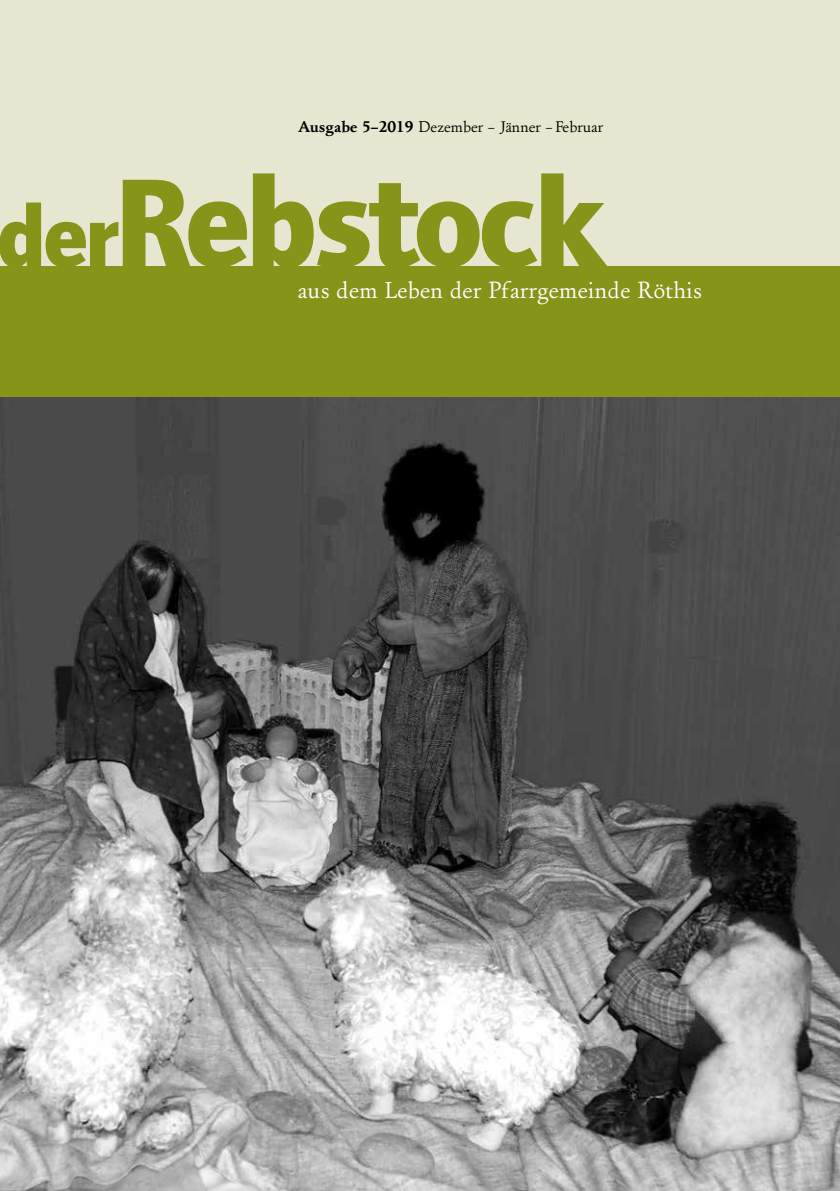
<style>
.page{position:relative;width:840px;height:1191px;background:#fff}
.page>*{position:absolute;margin:0;border:0;box-sizing:border-box;transform-origin:0 0}
.t1{font:700 129.8px "Foundry Journal";letter-spacing:-.035em;color:#869419}
.t2{font:24px "Foundry Old Style";letter-spacing:.01em;color:#fff}
.t3{font:16px "Foundry Old Style";color:#000}
.s1{font-weight:700}
.s2{font-size:89.2px}
</style>
<div class="page">
<img style="left:0;top:397px;width:839px;height:794px">
<div style="left:0;top:265px;width:839px;height:132px;background:#869419"></div>
<div style="left:0;top:0;width:839px;height:265px;background:#e7e7d1"></div>
<p class="t3" style="left:298px;top:117px;width:306px"><span class="s1">Ausgabe 5–2019</span> Dezember – Jänner – Februar</p>
<h1 class="t1" style="left:-3px;top:146px;width:609px"><span class="s2">der</span>Rebstock</h1>
<h2 class="t2" style="left:298px;top:275px;width:405px">aus dem Leben der Pfarrgemeinde Röthis</h2>
</div>
